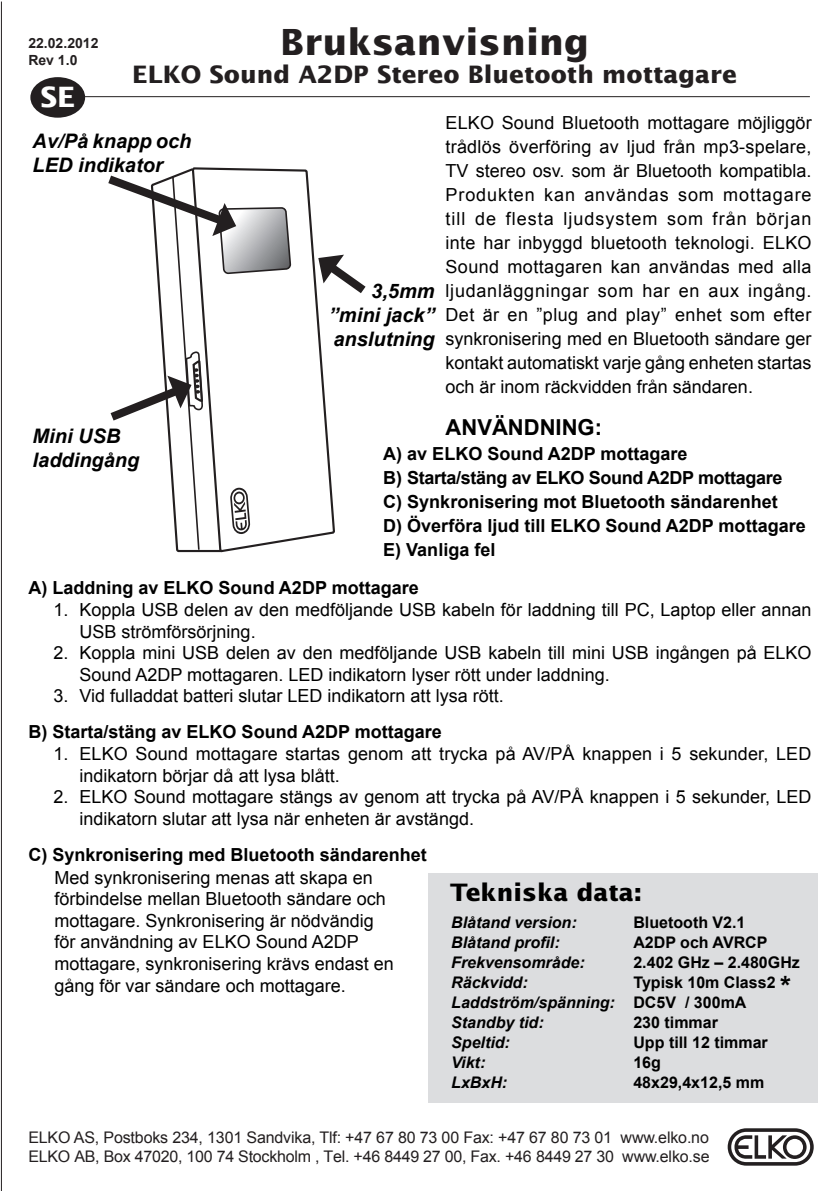
<style>
.page{position:relative;width:840px;height:1191px;background:#fff}
.page>*{position:absolute;margin:0;border:0;box-sizing:border-box;transform-origin:0 0}
.t1{font:700 36px "Lucida Sans";color:#231f20}
.t2{font:700 28px "Lucida Sans";color:#fff}
.t3{font:700 24px "Lucida Sans";color:#231f20}
.t4{font:700 24px "Lucida Sans";color:#000}
.t5{font:700 22px "Arial";color:#000}
.t6{font:italic 700 20px/24px "Arial";color:#000}
.t7{font:18px/24px "Arial";color:#000}
.t8{font:700 18px/24px "Arial";color:#000}
.t9{font:16px/19.2px "Arial";letter-spacing:-.01em;color:#231f20}
.t10{font:italic 700 16px/20px "Arial";color:#000}
.t11{font:700 16px "Arial";color:#000}
.t12{font:700 14px/16.8px "Arial";color:#231f20}
.s1{font-style:normal}
.s2{font-style:normal;font-size:28px}
</style>
<div class="page">
<div style="left:428px;top:873px;width:389px;height:230px;background:#dcdddf"></div>
<hr style="left:60px;top:96px;width:749px;height:1px;background:#231f20">
<svg style="left:727px;top:1128px;width:87px;height:38px"></svg>
<div style="left:30px;top:77px;width:55px;height:41px;background:#231f20;border-radius:50%"></div>
<hr style="left:1px;top:2px;width:1px;height:1189px;background:#231f20">
<svg style="left:292px;top:169px;width:43px;height:372px"></svg>
<svg style="left:316px;top:254px;width:50px;height:47px"></svg>
<svg style="left:108px;top:167px;width:184px;height:386px"></svg>
<h1 class="t1" style="left:280px;top:22px;width:310px">Bruksanvisning</h1>
<h3 class="t3" style="left:132px;top:61px;width:606px">ELKO Sound A2DP Stereo Bluetooth mottagare</h3>
<p class="t12" style="left:28px;top:36px;width:72px">22.02.2012<br>Rev 1.0</p>
<h2 class="t2" style="left:40px;top:82px;width:36px">SE</h2>
<p class="t6" style="left:33px;top:130px;width:160px">Av/På knapp och<br>LED indikator</p>
<p class="t7" style="left:445px;top:111px;width:367px;text-align:justify">ELKO Sound Bluetooth mottagare möjliggör trådlös överföring av ljud från mp3-spelare, TV stereo osv. som är Bluetooth kompatibla.<br>Produkten kan användas som mottagare till de flesta ljudsystem som från början inte har inbyggd bluetooth teknologi. ELKO Sound mottagaren kan användas med alla ljudanläggningar som har en aux ingång.<br>Det är en ”plug and play” enhet som efter synkronisering med en Bluetooth sändare ger kontakt automatiskt varje gång enheten startas och är inom räckvidden från sändaren.</p>
<p class="t5" style="left:445px;top:413px;width:158px">ANVÄNDNING:</p>
<p class="t6" style="left:329px;top:280px;width:107px;text-align:justify;text-indent:42px">3,5mm ”mini jack” anslutning</p>
<p class="t6" style="left:33px;top:424px;width:108px">Mini USB laddingång</p>
<p class="t8" style="left:383px;top:442px;width:424px">A) av ELKO Sound A2DP mottagare<br>B) Starta/stäng av ELKO Sound A2DP mottagare C) Synkronisering mot Bluetooth sändarenhet<br>D) Överföra ljud till ELKO Sound A2DP mottagare E) Vanliga fel</p>
<p class="t8" style="left:28px;top:577px;width:392px">A) Laddning av ELKO Sound A2DP mottagare</p>
<p class="t7" style="left:79px;top:599px;width:733px;line-height:21.6px;text-indent:-26px">1. Koppla USB delen av den medföljande USB kabeln för laddning till PC, Laptop eller annan<br>USB strömförsörjning.</p>
<p class="t7" style="left:79px;top:642px;width:733px;line-height:21.6px;text-indent:-26px">2. Koppla mini USB delen av den medföljande USB kabeln till mini USB ingången på ELKO<br>Sound A2DP mottagaren. LED indikatorn lyser rött under laddning.</p>
<p class="t7" style="left:53px;top:684px;width:451px">3. Vid fulladdat batteri slutar LED indikatorn att lysa rött.</p>
<p class="t8" style="left:28px;top:721px;width:415px">B) Starta/stäng av ELKO Sound A2DP mottagare</p>
<p class="t7" style="left:79px;top:743px;width:733px;line-height:21.6px;text-indent:-26px">1. ELKO Sound mottagare startas genom att trycka på AV/PÅ knappen i 5 sekunder, LED indikatorn börjar då att lysa blått.</p>
<p class="t7" style="left:79px;top:786px;width:733px;line-height:21.6px;text-indent:-26px">2. ELKO Sound mottagare stängs av genom att trycka på AV/PÅ knappen i 5 sekunder, LED indikatorn slutar att lysa när enheten är avstängd.</p>
<p class="t8" style="left:28px;top:843px;width:400px">C) Synkronisering med Bluetooth sändarenhet</p>
<h3 class="t4" style="left:450px;top:878px;width:193px">Tekniska data:</h3>
<p class="t10" style="left:451px;top:912px;width:127px">Blåtand version:</p>
<p class="t11" style="left:633px;top:911px;width:114px">Bluetooth V2.1</p>
<p class="t10" style="left:451px;top:932px;width:110px">Blåtand profil:</p>
<p class="t11" style="left:633px;top:931px;width:135px">A2DP och AVRCP</p>
<p class="t10" style="left:451px;top:952px;width:135px">Frekvensområde:</p>
<p class="t11" style="left:633px;top:951px;width:168px">2.402 GHz – 2.480GHz</p>
<p class="t10" style="left:451px;top:972px;width:78px">Räckvidd:</p>
<p class="t7" style="left:54px;top:866px;width:341px;line-height:21.6px">Med synkronisering menas att skapa en förbindelse mellan Bluetooth sändare och mottagare. Synkronisering är nödvändig för användning av ELKO Sound A2DP mottagare, synkronisering krävs endast en gång för var sändare och mottagare.</p>
<p class="t10" style="left:451px;top:972px;width:341px;text-indent:182px"><span class="s1">Typisk 10m Class2</span> <span class="s2">*<br></span>Laddström/spänning: <span class="s1">DC5V / 300mA<br></span>Standby tid:</p>
<p class="t11" style="left:633px;top:1011px;width:86px">230 timmar</p>
<p class="t10" style="left:451px;top:1032px;width:60px">Speltid:</p>
<p class="t11" style="left:633px;top:1031px;width:136px">Upp till 12 timmar</p>
<p class="t10" style="left:451px;top:1052px;width:36px">Vikt:</p>
<p class="t11" style="left:633px;top:1051px;width:29px">16g</p>
<p class="t10" style="left:451px;top:1072px;width:57px">LxBxH:</p>
<p class="t11" style="left:633px;top:1071px;width:132px">48x29,4x12,5 mm</p>
<p class="t9" style="left:28px;top:1128px;width:682px">ELKO AS, Postboks 234, 1301 Sandvika, Tlf: +47 67 80 73 00 Fax: +47 67 80 73 01 www.elko.no<br>ELKO AB, Box 47020, 100 74 Stockholm , Tel. +46 8449 27 00, Fax. +46 8449 27 30 www.elko.se</p>
</div>
